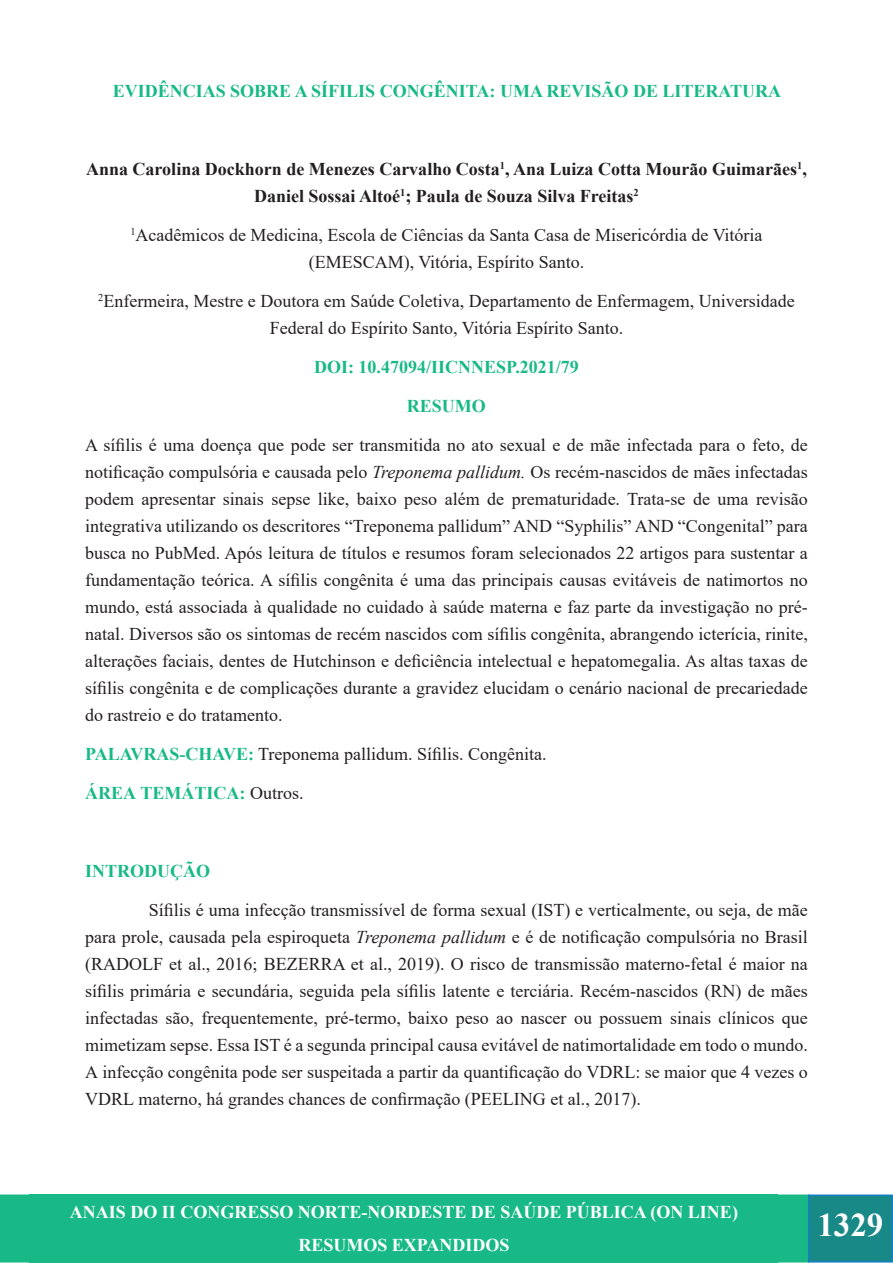
<style>
.page{position:relative;width:893px;height:1263px;background:#fff}
.page>*{position:absolute;margin:0;border:0;box-sizing:border-box;transform-origin:0 0}
.t1{font:700 33px "Times New Roman";color:#fff}
.t2{font:18px/27px "Times New Roman";color:#231f20;text-align:center}
.t3{font:700 18px "Times New Roman";color:#18b987}
.t4{font:700 18px/27px "Times New Roman";color:#231f20;text-align:center}
.t5{font:700 18px/33px "Times New Roman";color:#fff;text-align:center}
.s1{font-style:italic}
.s2{font-weight:700;color:#18b987}
.s3{font-weight:400;color:#231f20}
</style>
<div class="page">
<div style="left:0;top:1194px;width:808px;height:68px;background:#18b987"></div>
<div style="left:809px;top:1195px;width:83px;height:67px;background:#188987"></div>
<div style="left:808px;top:1194px;width:85px;height:68px;border:2px solid #167ec4"></div>
<div style="left:30px;top:1194px;width:748px;height:68px;background:#18b987"></div>
<p class="t3" style="left:113px;top:78px;width:670px">EVIDÊNCIAS SOBRE A SÍFILIS CONGÊNITA: UMA REVISÃO DE LITERATURA</p>
<p class="t4" style="left:86px;top:155px;width:722px">Anna Carolina Dockhorn de Menezes Carvalho Costa<sup>1</sup>, Ana Luiza Cotta Mourão Guimarães<sup>1</sup>,<br>Daniel Sossai Altoé<sup>1</sup>; Paula de Souza Silva Freitas<sup>2</sup></p>
<p class="t2" style="left:130px;top:221px;width:634px"><sup>1</sup>Acadêmicos de Medicina, Escola de Ciências da Santa Casa de Misericórdia de Vitória (EMESCAM), Vitória, Espírito Santo.</p>
<p class="t2" style="left:98px;top:287px;width:698px"><sup>2</sup>Enfermeira, Mestre e Doutora em Saúde Coletiva, Departamento de Enfermagem, Universidade<br>Federal do Espírito Santo, Vitória Espírito Santo.</p>
<p class="t3" style="left:314px;top:354px;width:266px">DOI: 10.47094/IICNNESP.2021/79</p>
<p class="t3" style="left:407px;top:393px;width:81px">RESUMO</p>
<p class="t2" style="left:85px;top:431px;width:724px;text-align:justify">A sífilis é uma doença que pode ser transmitida no ato sexual e de mãe infectada para o feto, de notificação compulsória e causada pelo <span class="s1">Treponema pallidum.</span> Os recém-nascidos de mães infectadas podem apresentar sinais sepse like, baixo peso além de prematuridade. Trata-se de uma revisão integrativa utilizando os descritores “Treponema pallidum” AND “Syphilis” AND “Congenital” para busca no PubMed. Após leitura de títulos e resumos foram selecionados 22 artigos para sustentar a fundamentação teórica. A sífilis congênita é uma das principais causas evitáveis de natimortos no mundo, está associada à qualidade no cuidado à saúde materna e faz parte da investigação no pré&shy;natal. Diversos são os sintomas de recém nascidos com sífilis congênita, abrangendo icterícia, rinite, alterações faciais, dentes de Hutchinson e deficiência intelectual e hepatomegalia. As altas taxas de sífilis congênita e de complicações durante a gravidez elucidam o cenário nacional de precariedade do rastreio e do tratamento.</p>
<p class="t2" style="left:85px;top:740px;width:463px"><span class="s2">PALAVRAS-CHAVE:</span> Treponema pallidum. Sífilis. Congênita.</p>
<p class="t3" style="left:85px;top:780px;width:220px">ÁREA TEMÁTICA: <span class="s3">Outros.</span></p>
<p class="t3" style="left:85px;top:858px;width:126px">INTRODUÇÃO</p>
<p class="t2" style="left:85px;top:896px;width:724px;text-align:justify;text-indent:64px">Sífilis é uma infecção transmissível de forma sexual (IST) e verticalmente, ou seja, de mãe para prole, causada pela espiroqueta <span class="s1">Treponema pallidum</span> e é de notificação compulsória no Brasil (RADOLF et al., 2016; BEZERRA et al., 2019). O risco de transmissão materno-fetal é maior na sífilis primária e secundária, seguida pela sífilis latente e terciária. Recém-nascidos (RN) de mães infectadas são, frequentemente, pré-termo, baixo peso ao nascer ou possuem sinais clínicos que mimetizam sepse. Essa IST é a segunda principal causa evitável de natimortalidade em todo o mundo.<br>A infecção congênita pode ser suspeitada a partir da quantificação do VDRL: se maior que 4 vezes o VDRL materno, há grandes chances de confirmação (PEELING et al., 2017).</p>
<p class="t5" style="left:70px;top:1195px;width:669px">ANAIS DO II CONGRESSO NORTE-NORDESTE DE SAÚDE PÚBLICA (ON LINE)<br>RESUMOS EXPANDIDOS</p>
<h1 class="t1" style="left:817px;top:1201px;width:67px">1329</h1>
</div>
